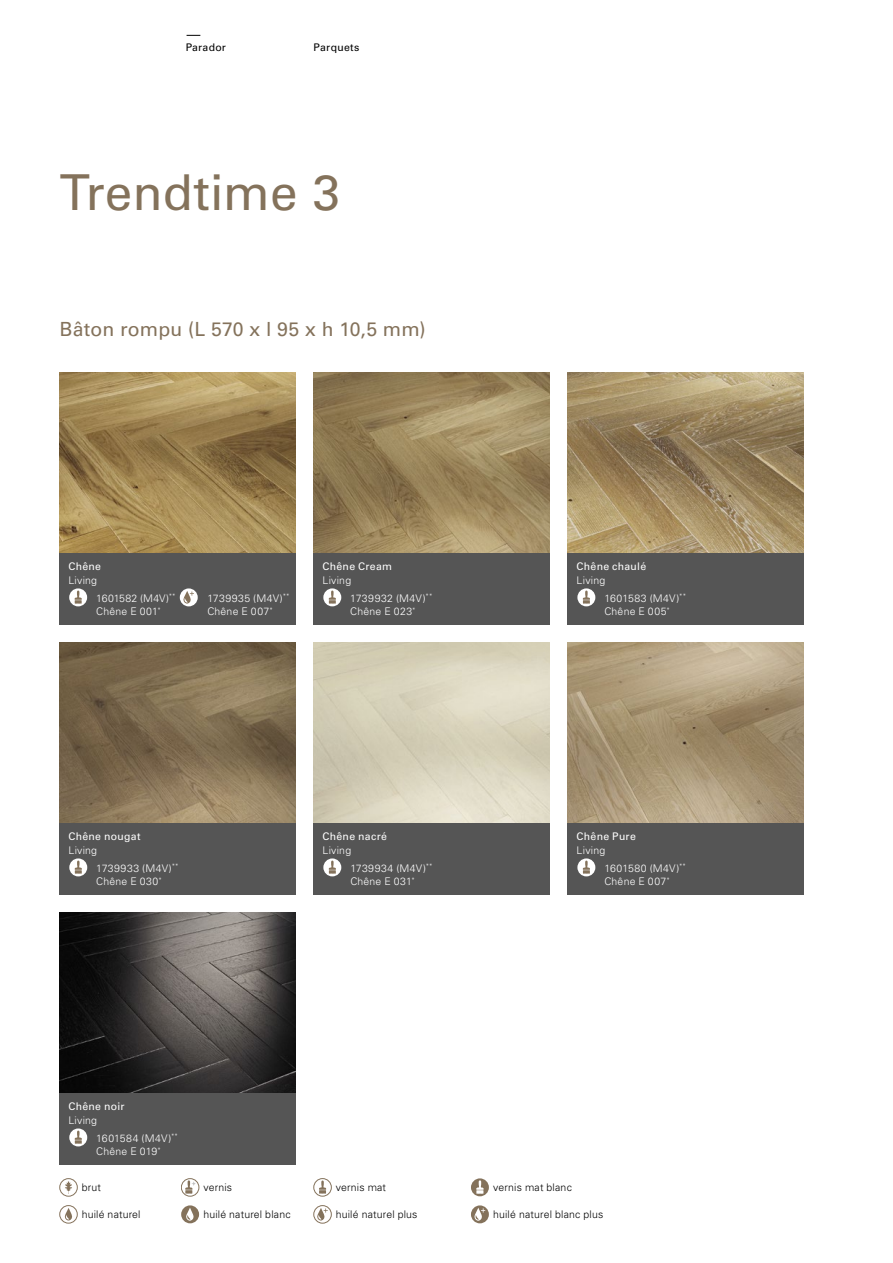
<style>
.page{position:relative;width:893px;height:1263px;background:#fff}
.page>*{position:absolute;margin:0;border:0;box-sizing:border-box;transform-origin:0 0}
.t1{font:49.5px "Univers LT Pro 55 Roman";color:#84725b}
.t2{font:19.5px "Univers LT Pro 55 Roman";letter-spacing:.005em;color:#84725b}
.t3{font:300 10.5px/13.5px "Univers LT Pro 45";letter-spacing:.02em;color:#fff}
.t4{font:300 10.5px "Univers LT Pro 45";letter-spacing:.015em;color:#000}
.t5{font:10.5px "Univers LT Pro 55 Roman";letter-spacing:.025em;color:#fff}
.t6{font:10.5px "Univers LT Pro 55 Roman";letter-spacing:.025em;color:#000}
</style>
<div class="page">
<div style="left:314px;top:552px;width:236px;height:72px;background:#555"></div>
<div style="left:568px;top:822px;width:236px;height:72px;background:#555"></div>
<div style="left:60px;top:822px;width:236px;height:72px;background:#555"></div>
<div style="left:60px;top:1092px;width:236px;height:72px;background:#555"></div>
<div style="left:314px;top:822px;width:236px;height:72px;background:#555"></div>
<div style="left:568px;top:552px;width:236px;height:72px;background:#555"></div>
<div style="left:60px;top:552px;width:236px;height:72px;background:#555"></div>
<img style="left:314px;top:372px;width:236px;height:180px">
<img style="left:568px;top:642px;width:236px;height:180px">
<img style="left:60px;top:642px;width:236px;height:180px">
<img style="left:60px;top:912px;width:236px;height:180px">
<img style="left:568px;top:372px;width:236px;height:180px">
<img style="left:60px;top:372px;width:236px;height:180px">
<svg style="left:314px;top:1178px;width:17px;height:18px"></svg>
<div style="left:314px;top:1178px;width:18px;height:18px;border:1px solid #84725b;border-radius:50%"></div>
<svg style="left:319px;top:1180px;width:7px;height:14px"></svg>
<div style="left:60px;top:1178px;width:17px;height:18px;border:1px solid #84725b;border-radius:50%"></div>
<svg style="left:65px;top:1181px;width:7px;height:13px"></svg>
<svg style="left:471px;top:1178px;width:18px;height:18px"></svg>
<div style="left:181px;top:1178px;width:18px;height:18px;border:1px solid #84725b;border-radius:50%"></div>
<svg style="left:185px;top:1180px;width:11px;height:14px"></svg>
<svg style="left:60px;top:1205px;width:17px;height:18px"></svg>
<div style="left:60px;top:1205px;width:17px;height:18px;border:1px solid #84725b;border-radius:50%"></div>
<svg style="left:64px;top:1208px;width:8px;height:12px"></svg>
<svg style="left:314px;top:1205px;width:17px;height:18px"></svg>
<div style="left:314px;top:1205px;width:18px;height:18px;border:1px solid #84725b;border-radius:50%"></div>
<svg style="left:317px;top:1208px;width:11px;height:12px"></svg>
<div style="left:181px;top:1205px;width:18px;height:18px;background:#84725b;border-radius:50%"></div>
<svg style="left:186px;top:1208px;width:8px;height:13px"></svg>
<div style="left:471px;top:1205px;width:18px;height:18px;background:#84725b;border-radius:50%"></div>
<svg style="left:474px;top:1208px;width:11px;height:13px"></svg>
<div style="left:180px;top:588px;width:18px;height:18px;background:#fff;border-radius:50%"></div>
<svg style="left:183px;top:591px;width:11px;height:13px"></svg>
<div style="left:69px;top:588px;width:18px;height:18px;background:#fff;border-radius:50%"></div>
<svg style="left:75px;top:591px;width:7px;height:13px"></svg>
<div style="left:323px;top:588px;width:18px;height:18px;background:#fff;border-radius:50%"></div>
<svg style="left:329px;top:591px;width:7px;height:13px"></svg>
<div style="left:577px;top:588px;width:18px;height:18px;background:#fff;border-radius:50%"></div>
<svg style="left:583px;top:591px;width:7px;height:13px"></svg>
<div style="left:69px;top:858px;width:18px;height:18px;background:#fff;border-radius:50%"></div>
<svg style="left:75px;top:861px;width:7px;height:13px"></svg>
<div style="left:323px;top:858px;width:18px;height:18px;background:#fff;border-radius:50%"></div>
<svg style="left:329px;top:861px;width:7px;height:13px"></svg>
<div style="left:577px;top:858px;width:18px;height:18px;background:#fff;border-radius:50%"></div>
<svg style="left:583px;top:861px;width:7px;height:13px"></svg>
<div style="left:69px;top:1128px;width:18px;height:18px;background:#fff;border-radius:50%"></div>
<svg style="left:75px;top:1131px;width:7px;height:13px"></svg>
<svg style="left:187px;top:35px;width:13px;height:1px"></svg>
<p class="t6" style="left:186px;top:41px;width:42px">Parador</p>
<p class="t6" style="left:314px;top:41px;width:47px">Parquets</p>
<h1 class="t1" style="left:60px;top:163px;width:282px">Trendtime 3</h1>
<h2 class="t2" style="left:60px;top:318px;width:368px">Bâton rompu (L 570 x l 95 x h 10,5 mm)</h2>
<p class="t5" style="left:69px;top:560px;width:34px">Chêne</p>
<p class="t3" style="left:69px;top:573px;width:30px">Living</p>
<p class="t5" style="left:323px;top:560px;width:71px">Chêne Cream</p>
<p class="t3" style="left:323px;top:573px;width:30px">Living</p>
<p class="t5" style="left:577px;top:560px;width:71px">Chêne chaulé</p>
<p class="t3" style="left:577px;top:573px;width:30px">Living</p>
<p class="t3" style="left:96px;top:591px;width:81px">1601582 (M4V)<sup>**<br></sup>Chêne E 001<sup>*</sup></p>
<p class="t3" style="left:207px;top:591px;width:84px">1739935 (M4V)<sup>**<br></sup>Chêne E 007<sup>*</sup></p>
<p class="t3" style="left:350px;top:591px;width:84px">1739932 (M4V)<sup>**<br></sup>Chêne E 023<sup>*</sup></p>
<p class="t3" style="left:604px;top:591px;width:83px">1601583 (M4V)<sup>**<br></sup>Chêne E 005<sup>*</sup></p>
<p class="t5" style="left:69px;top:830px;width:74px">Chêne nougat</p>
<p class="t3" style="left:69px;top:843px;width:30px">Living</p>
<p class="t5" style="left:323px;top:830px;width:66px">Chêne nacré</p>
<p class="t3" style="left:323px;top:843px;width:30px">Living</p>
<p class="t5" style="left:577px;top:830px;width:61px">Chêne Pure</p>
<p class="t3" style="left:577px;top:843px;width:30px">Living</p>
<p class="t3" style="left:96px;top:861px;width:84px">1739933 (M4V)<sup>**<br></sup>Chêne E 030<sup>*</sup></p>
<p class="t3" style="left:350px;top:861px;width:84px">1739934 (M4V)<sup>**<br></sup>Chêne E 031<sup>*</sup></p>
<p class="t3" style="left:604px;top:861px;width:83px">1601580 (M4V)<sup>**<br></sup>Chêne E 007<sup>*</sup></p>
<p class="t5" style="left:68px;top:1100px;width:58px">Chêne noir</p>
<p class="t3" style="left:68px;top:1113px;width:30px">Living</p>
<p class="t3" style="left:96px;top:1131px;width:83px">1601584 (M4V)<sup>**<br></sup>Chêne E 019<sup>*</sup></p>
<p class="t4" style="left:82px;top:1181px;width:21px">brut</p>
<p class="t4" style="left:203px;top:1181px;width:30px">vernis</p>
<p class="t4" style="left:336px;top:1181px;width:52px">vernis mat</p>
<p class="t4" style="left:493px;top:1181px;width:80px">vernis mat blanc</p>
<p class="t4" style="left:82px;top:1208px;width:60px">huilé naturel</p>
<p class="t4" style="left:203px;top:1208px;width:89px">huilé naturel blanc</p>
<p class="t4" style="left:336px;top:1208px;width:83px">huilé naturel plus</p>
<p class="t4" style="left:493px;top:1208px;width:112px">huilé naturel blanc plus</p>
</div>
